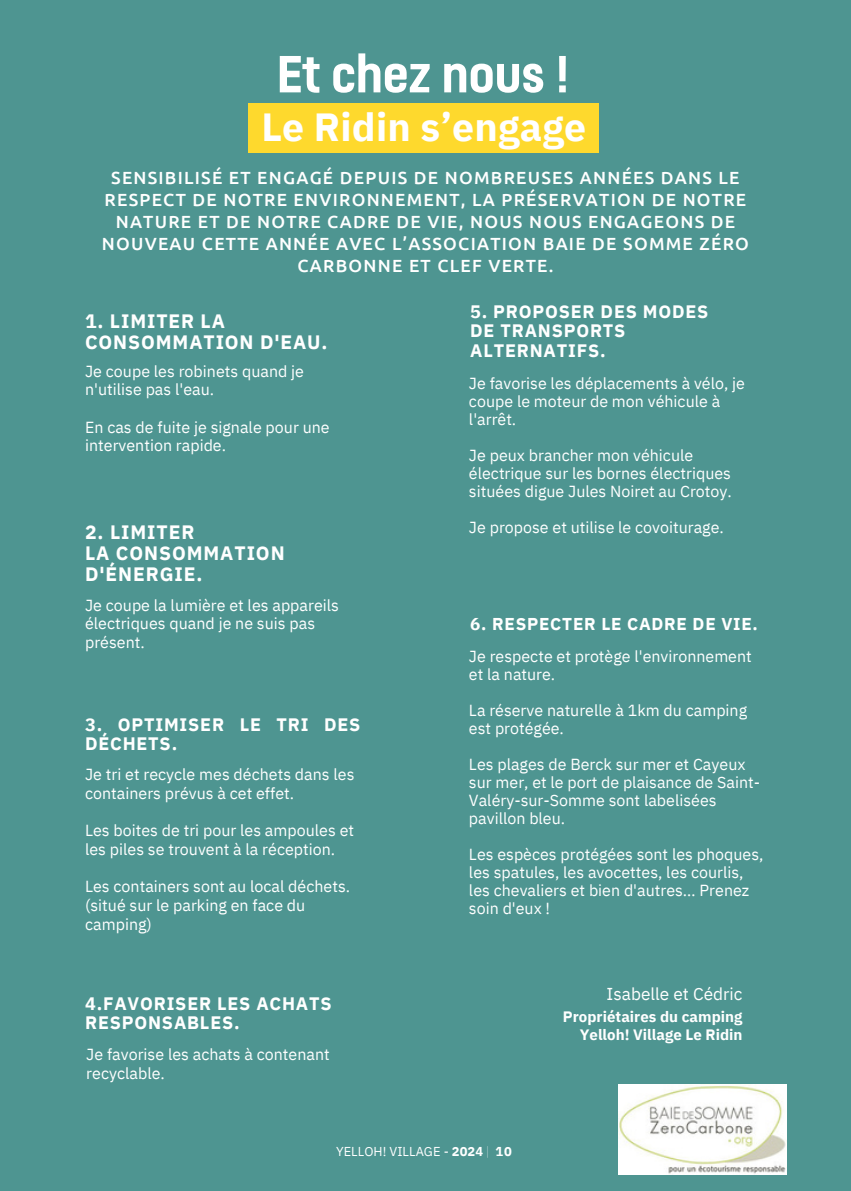
<style>
.page{position:relative;width:851px;height:1191px;background:#fff}
.page>*{position:absolute;margin:0;border:0;box-sizing:border-box;transform-origin:0 0}
.t1{font:700 58.4px "FS Dillon";color:#fff}
.t2{font:700 39.2px "IBM Plex Sans";letter-spacing:.005em;color:#fff}
.t3{font:700 19.4px/21px "IBM Plex Sans";letter-spacing:.045em;color:#fff}
.t4{font:700 18px/19.6px "IBM Plex Sans";letter-spacing:.045em;color:#fff}
.t5{font:500 17.6px/22px "Ubuntu";letter-spacing:.07em;color:#fff;text-align:center}
.t6{font:700 17.2px "IBM Plex Sans";letter-spacing:.045em;color:#fff}
.t7{font:17.2px "IBM Plex Sans";color:#fff}
.t8{font:16px/18px "IBM Plex Sans";color:#fff}
.t9{font:700 15px/17.8px "IBM Plex Sans";color:#fff;text-align:right}
.t10{font:12.8px "IBM Plex Sans";letter-spacing:.005em;color:#fff}
.t11{font:700 12.8px "IBM Plex Sans";color:#fff}
.s1{font-weight:700}
.s2{font-weight:100}
</style>
<div class="page">
<div style="left:0;top:0;width:850px;height:1191px;background:#4e9591"></div>
<div style="left:248px;top:103px;width:351px;height:50px;background:#fed92d"></div>
<img style="left:618px;top:1084px;width:168px;height:90px">
<h1 class="t1" style="left:277px;top:46px;width:294px">Et chez nous !</h1>
<h3 class="t2" style="left:261px;top:100px;width:326px">Le Ridin s’engage</h3>
<h3 class="t5" style="left:102px;top:166px;width:648px">SENSIBILISÉ ET ENGAGÉ DEPUIS DE NOMBREUSES ANNÉES DANS LE RESPECT DE NOTRE ENVIRONNEMENT, LA PRÉSERVATION DE NOTRE NATURE ET DE NOTRE CADRE DE VIE, NOUS NOUS ENGAGEONS DE NOUVEAU CETTE ANNÉE AVEC L’ASSOCIATION BAIE DE SOMME ZÉRO CARBONNE ET CLEF VERTE.</h3>
<h3 class="t3" style="left:85px;top:310px;width:244px">1. LIMITER LA<br>CONSOMMATION D'EAU.</h3>
<h5 class="t8" style="left:85px;top:361px;width:220px;line-height:18.6px">Je coupe les robinets quand je n'utilise pas l'eau.</h5>
<h5 class="t8" style="left:85px;top:417px;width:246px;line-height:18.6px">En cas de fuite je signale pour une intervention rapide.</h5>
<h2 class="t3" style="left:85px;top:521px;width:201px">2. LIMITER<br>LA CONSOMMATION<br>D'ÉNERGIE.</h2>
<h3 class="t8" style="left:85px;top:595px;width:255px;line-height:18.6px">Je coupe la lumière et les appareils électriques quand je ne suis pas présent.</h3>
<h3 class="t4" style="left:85px;top:714px;width:277px">3. OPTIMISER LE TRI DES<br>DÉCHETS.</h3>
<h5 class="t8" style="left:85px;top:765px;width:271px;line-height:18.6px">Je tri et recycle mes déchets dans les containers prévus à cet effet.</h5>
<h5 class="t8" style="left:85px;top:821px;width:270px;line-height:18.6px">Les boites de tri pour les ampoules et les piles se trouvent à la réception.</h5>
<h5 class="t8" style="left:85px;top:877px;width:266px;line-height:18.6px">Les containers sont au local déchets. (situé sur le parking en face du camping)</h5>
<h5 class="t4" style="left:85px;top:993px;width:248px">4.FAVORISER LES ACHATS<br>RESPONSABLES.</h5>
<h5 class="t8" style="left:86px;top:1045px;width:245px;line-height:18.6px">Je favorise les achats à contenant recyclable.</h5>
<h4 class="t4" style="left:470px;top:301px;width:240px">5. PROPOSER DES MODES<br>DE TRANSPORTS<br>ALTERNATIFS.</h4>
<h5 class="t8" style="left:469px;top:374px;width:277px">Je favorise les déplacements à vélo, je coupe le moteur de mon véhicule à l'arrêt.</h5>
<h5 class="t8" style="left:469px;top:446px;width:264px">Je peux brancher mon véhicule électrique sur les bornes électriques situées digue Jules Noiret au Crotoy.</h5>
<h3 class="t8" style="left:469px;top:518px;width:256px">Je propose et utilise le covoiturage.</h3>
<h5 class="t6" style="left:470px;top:612px;width:289px">6. RESPECTER LE CADRE DE VIE.</h5>
<p class="t8" style="left:469px;top:647px;width:284px">Je respecte et protège l'environnement et la nature.</p>
<p class="t8" style="left:469px;top:701px;width:280px">La réserve naturelle à 1km du camping est protégée.</p>
<h5 class="t8" style="left:469px;top:755px;width:293px">Les plages de Berck sur mer et Cayeux sur mer, et le port de plaisance de Saint-<br>Valéry-sur-Somme sont labelisées pavillon bleu.</h5>
<h6 class="t8" style="left:469px;top:845px;width:296px">Les espèces protégées sont les phoques, les spatules, les avocettes, les courlis, les chevaliers et bien d'autres… Prenez soin d'eux !</h6>
<h5 class="t7" style="left:606px;top:982px;width:137px">Isabelle et Cédric</h5>
<h5 class="t9" style="left:563px;top:1008px;width:181px">Propriétaires du camping<br>Yelloh! Village Le Ridin</h5>
<h5 class="t10" style="left:336px;top:1143px;width:155px">YELLOH! VILLAGE - <span class="s1">2024</span> <span class="s2">|</span></h5>
<h5 class="t11" style="left:495px;top:1143px;width:18px">10</h5>
</div>
